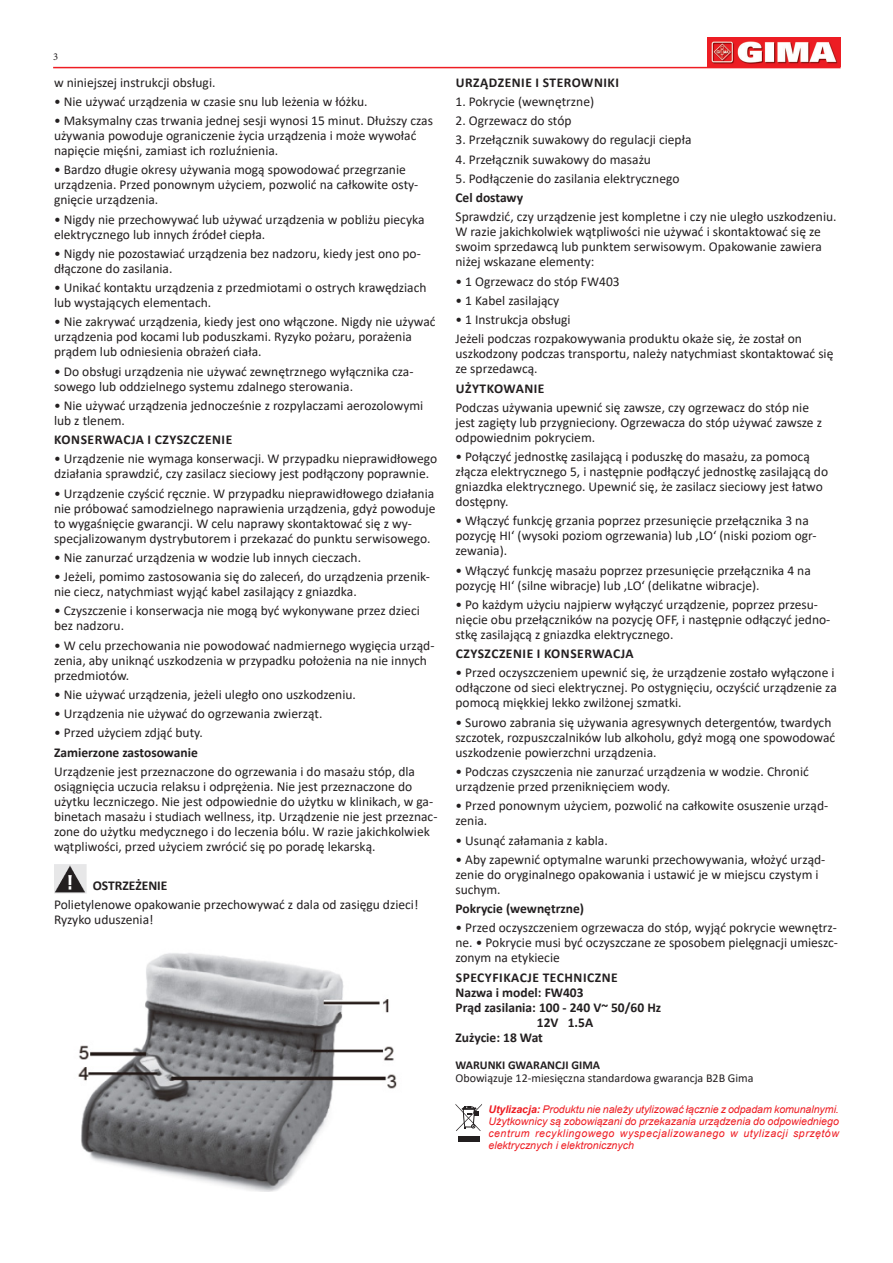
<style>
.page{position:relative;width:893px;height:1263px;background:#fff}
.page>*{position:absolute;margin:0;border:0;box-sizing:border-box;transform-origin:0 0}
.Testo_9_pt{font:13.5px/15px "Calibri";color:#231f20}
.Testo_9_pt_bold{font:700 13.5px "Calibri";color:#231f20}
.Testo_9_pt_bold-2{font:700 13.5px "Calibri";letter-spacing:.04em;color:#231f20}
.Garanzia_Gima{font:12px "Calibri";color:#231f20}
.Garanzia_Gima_Bold{font:700 12px "Calibri";color:#231f20}
.Testotab{font:italic 10.65px/12.1px "Arial";color:#ee1d23;text-align:justify}
.t1{font:10.5px "Minion Pro";color:#231f20}
.s1{font-weight:700}
</style>
<div class="page">
<hr style="left:53px;top:67px;width:788px;height:1px;background:#ee1d23">
<img style="left:708px;top:37px;width:132px;height:30px">
<img style="left:54px;top:864px;width:33px;height:29px">
<img style="left:78px;top:953px;width:319px;height:238px">
<div style="left:458px;top:1137px;width:22px;height:5px;background:#231f20"></div>
<svg style="left:455px;top:1104px;width:27px;height:27px"></svg>
<p class="t1" style="left:53px;top:50px;width:7px">3</p>
<p class="Testo_9_pt" style="left:54px;top:74px;width:163px">w niniejszej instrukcji obsługi.</p>
<p class="Testo_9_pt" style="left:54px;top:94px;width:315px">• Nie używać urządzenia w czasie snu lub leżenia w łóżku.</p>
<p class="Testo_9_pt" style="left:54px;top:113px;width:380px">• Maksymalny czas trwania jednej sesji wynosi 15 minut. Dłuższy czas używania powoduje ograniczenie życia urządzenia i może wywołać napięcie mięśni, zamiast ich rozluźnienia.</p>
<p class="Testo_9_pt" style="left:54px;top:162px;width:366px">• Bardzo długie okresy używania mogą spowodować przegrzanie urządzenia. Przed ponownym użyciem, pozwolić na całkowite osty&shy;gnięcie urządzenia.</p>
<p class="Testo_9_pt" style="left:54px;top:211px;width:372px">• Nigdy nie przechowywać lub używać urządzenia w pobliżu piecyka elektrycznego lub innych źródeł ciepła.</p>
<p class="Testo_9_pt" style="left:54px;top:246px;width:368px">• Nigdy nie pozostawiać urządzenia bez nadzoru, kiedy jest ono po&shy;dłączone do zasilania.</p>
<p class="Testo_9_pt" style="left:54px;top:280px;width:374px">• Unikać kontaktu urządzenia z przedmiotami o ostrych krawędziach lub wystających elementach.</p>
<p class="Testo_9_pt" style="left:54px;top:314px;width:383px">• Nie zakrywać urządzenia, kiedy jest ono włączone. Nigdy nie używać urządzenia pod kocami lub poduszkami. Ryzyko pożaru, porażenia prądem lub odniesienia obrażeń ciała.</p>
<p class="Testo_9_pt" style="left:54px;top:363px;width:361px">• Do obsługi urządzenia nie używać zewnętrznego wyłącznika cza&shy;sowego lub oddzielnego systemu zdalnego sterowania.</p>
<p class="Testo_9_pt" style="left:54px;top:398px;width:371px">• Nie używać urządzenia jednocześnie z rozpylaczami aerozolowymi lub z tlenem.</p>
<p class="Testo_9_pt_bold-2" style="left:54px;top:430px;width:180px">KONSERWACJA I CZYSZCZENIE</p>
<p class="Testo_9_pt" style="left:54px;top:451px;width:385px">• Urządzenie nie wymaga konserwacji. W przypadku nieprawidłowego działania sprawdzić, czy zasilacz sieciowy jest podłączony poprawnie.</p>
<p class="Testo_9_pt" style="left:54px;top:485px;width:383px">• Urządzenie czyścić ręcznie. W przypadku nieprawidłowego działania nie próbować samodzielnego naprawienia urządzenia, gdyż powoduje to wygaśnięcie gwarancji. W celu naprawy skontaktować się z wy&shy;specjalizowanym dystrybutorem i przekazać do punktu serwisowego.</p>
<p class="Testo_9_pt" style="left:54px;top:550px;width:309px">• Nie zanurzać urządzenia w wodzie lub innych cieczach.</p>
<p class="Testo_9_pt" style="left:54px;top:569px;width:377px">• Jeżeli, pomimo zastosowania się do zaleceń, do urządzenia przenik&shy;nie ciecz, natychmiast wyjąć kabel zasilający z gniazdka.</p>
<p class="Testo_9_pt" style="left:54px;top:603px;width:367px">• Czyszczenie i konserwacja nie mogą być wykonywane przez dzieci bez nadzoru.</p>
<p class="Testo_9_pt" style="left:54px;top:637px;width:382px">• W celu przechowania nie powodować nadmiernego wygięcia urząd&shy;zenia, aby uniknąć uszkodzenia w przypadku położenia na nie innych przedmiotów.</p>
<p class="Testo_9_pt" style="left:54px;top:687px;width:303px">• Nie używać urządzenia, jeżeli uległo ono uszkodzeniu.</p>
<p class="Testo_9_pt" style="left:54px;top:706px;width:270px">• Urządzenia nie używać do ogrzewania zwierząt.</p>
<p class="Testo_9_pt" style="left:54px;top:725px;width:150px">• Przed użyciem zdjąć buty.</p>
<p class="Testo_9_pt_bold" style="left:54px;top:743px;width:145px">Zamierzone zastosowanie</p>
<p class="Testo_9_pt" style="left:54px;top:764px;width:385px">Urządzenie jest przeznaczone do ogrzewania i do masażu stóp, dla osiągnięcia uczucia relaksu i odprężenia. Nie jest przeznaczone do użytku leczniczego. Nie jest odpowiednie do użytku w klinikach, w ga&shy;binetach masażu i studiach wellness, itp. Urządzenie nie jest przeznac&shy;zone do użytku medycznego i do leczenia bólu. W razie jakichkolwiek wątpliwości, przed użyciem zwrócić się po poradę lekarską.</p>
<p class="Testo_9_pt_bold" style="left:93px;top:875px;width:76px">OSTRZEŻENIE</p>
<p class="Testo_9_pt" style="left:54px;top:896px;width:366px">Polietylenowe opakowanie przechowywać z dala od zasięgu dzieci!<br>Ryzyko uduszenia!</p>
<p class="Testo_9_pt_bold-2" style="left:456px;top:73px;width:165px">URZĄDZENIE I STEROWNIKI</p>
<p class="Testo_9_pt" style="left:455px;top:94px;width:140px">1. Pokrycie (wewnętrzne)</p>
<p class="Testo_9_pt" style="left:455px;top:113px;width:118px">2. Ogrzewacz do stóp</p>
<p class="Testo_9_pt" style="left:455px;top:132px;width:237px">3. Przełącznik suwakowy do regulacji ciepła</p>
<p class="Testo_9_pt" style="left:455px;top:151px;width:197px">4. Przełącznik suwakowy do masażu</p>
<p class="Testo_9_pt" style="left:455px;top:171px;width:225px">5. Podłączenie do zasilania elektrycznego</p>
<p class="Testo_9_pt_bold" style="left:455px;top:188px;width:69px">Cel dostawy</p>
<p class="Testo_9_pt" style="left:455px;top:209px;width:383px">Sprawdzić, czy urządzenie jest kompletne i czy nie uległo uszkodzeniu.<br>W razie jakichkolwiek wątpliwości nie używać i skontaktować się ze swoim sprzedawcą lub punktem serwisowym. Opakowanie zawiera niżej wskazane elementy:</p>
<p class="Testo_9_pt" style="left:455px;top:273px;width:166px">• 1 Ogrzewacz do stóp FW403</p>
<p class="Testo_9_pt" style="left:455px;top:293px;width:105px">• 1 Kabel zasilający</p>
<p class="Testo_9_pt" style="left:455px;top:312px;width:117px">• 1 Instrukcja obsługi</p>
<p class="Testo_9_pt" style="left:455px;top:331px;width:379px">Jeżeli podczas rozpakowywania produktu okaże się, że został on uszkodzony podczas transportu, należy natychmiast skontaktować się ze sprzedawcą.</p>
<p class="Testo_9_pt_bold-2" style="left:456px;top:379px;width:90px">UŻYTKOWANIE</p>
<p class="Testo_9_pt" style="left:455px;top:400px;width:368px">Podczas używania upewnić się zawsze, czy ogrzewacz do stóp nie jest zagięty lub przygnieciony. Ogrzewacza do stóp używać zawsze z odpowiednim pokryciem.</p>
<p class="Testo_9_pt" style="left:455px;top:449px;width:374px">• Połączyć jednostkę zasilającą i poduszkę do masażu, za pomocą złącza elektrycznego 5, i następnie podłączyć jednostkę zasilającą do gniazdka elektrycznego. Upewnić się, że zasilacz sieciowy jest łatwo dostępny.</p>
<p class="Testo_9_pt" style="left:455px;top:513px;width:363px">• Włączyć funkcję grzania poprzez przesunięcie przełącznika 3 na pozycję HI‘ (wysoki poziom ogrzewania) lub ,LO‘ (niski poziom ogr&shy;zewania).</p>
<p class="Testo_9_pt" style="left:455px;top:562px;width:357px">• Włączyć funkcję masażu poprzez przesunięcie przełącznika 4 na pozycję HI‘ (silne wibracje) lub ,LO‘ (delikatne wibracje).</p>
<p class="Testo_9_pt" style="left:455px;top:597px;width:376px">• Po każdym użyciu najpierw wyłączyć urządzenie, poprzez przesu&shy;nięcie obu przełączników na pozycję OFF, i następnie odłączyć jedno&shy;stkę zasilającą z gniazdka elektrycznego.</p>
<p class="Testo_9_pt_bold-2" style="left:456px;top:644px;width:180px">CZYSZCZENIE I KONSERWACJA</p>
<p class="Testo_9_pt" style="left:455px;top:665px;width:383px">• Przed oczyszczeniem upewnić się, że urządzenie zostało wyłączone i odłączone od sieci elektrycznej. Po ostygnięciu, oczyścić urządzenie za pomocą miękkiej lekko zwilżonej szmatki.</p>
<p class="Testo_9_pt" style="left:455px;top:714px;width:381px">• Surowo zabrania się używania agresywnych detergentów, twardych szczotek, rozpuszczalników lub alkoholu, gdyż mogą one spowodować uszkodzenie powierzchni urządzenia.</p>
<p class="Testo_9_pt" style="left:455px;top:764px;width:355px">• Podczas czyszczenia nie zanurzać urządzenia w wodzie. Chronić urządzenie przed przeniknięciem wody.</p>
<p class="Testo_9_pt" style="left:455px;top:798px;width:374px">• Przed ponownym użyciem, pozwolić na całkowite osuszenie urząd&shy;zenia.</p>
<p class="Testo_9_pt" style="left:455px;top:832px;width:154px">• Usunąć załamania z kabla.</p>
<p class="Testo_9_pt" style="left:455px;top:851px;width:371px">• Aby zapewnić optymalne warunki przechowywania, włożyć urząd&shy;zenie do oryginalnego opakowania i ustawić je w miejscu czystym i suchym.</p>
<p class="Testo_9_pt_bold" style="left:455px;top:899px;width:130px">Pokrycie (wewnętrzne)</p>
<p class="Testo_9_pt" style="left:455px;top:920px;width:384px;text-align:justify">• Przed oczyszczeniem ogrzewacza do stóp, wyjąć pokrycie wewnętrz&shy;ne. • Pokrycie musi być oczyszczane ze sposobem pielęgnacji umieszc&shy;zonym na etykiecie</p>
<p class="Testo_9_pt_bold-2" style="left:456px;top:967px;width:164px">SPECYFIKACJE TECHNICZNE</p>
<p class="Testo_9_pt_bold" style="left:455px;top:982px;width:130px">Nazwa i model: FW403</p>
<p class="Testo_9_pt_bold" style="left:455px;top:997px;width:207px">Prąd zasilania: 100 - 240 V~ 50/60 Hz</p>
<p class="Testo_9_pt_bold" style="left:537px;top:1012px;width:58px">12V 1.5A</p>
<p class="Testo_9_pt_bold" style="left:455px;top:1027px;width:89px">Zużycie: 18 Wat</p>
<p class="Garanzia_Gima_Bold" style="left:455px;top:1056px;width:146px">WARUNKI GWARANCJI GIMA</p>
<p class="Garanzia_Gima" style="left:455px;top:1070px;width:300px">Obowiązuje 12-miesięczna standardowa gwarancja B2B Gima</p>
<p class="Testotab" style="left:488px;top:1103px;width:352px"><span class="s1">Utylizacja:</span> Produktu nie należy utylizować łącznie z odpadam komunalnymi.<br>Użytkownicy są zobowiązani do przekazania urządzenia do odpowiedniego centrum recyklingowego wyspecjalizowanego w utylizacji sprzętów elektrycznych i elektronicznych</p>
</div>
